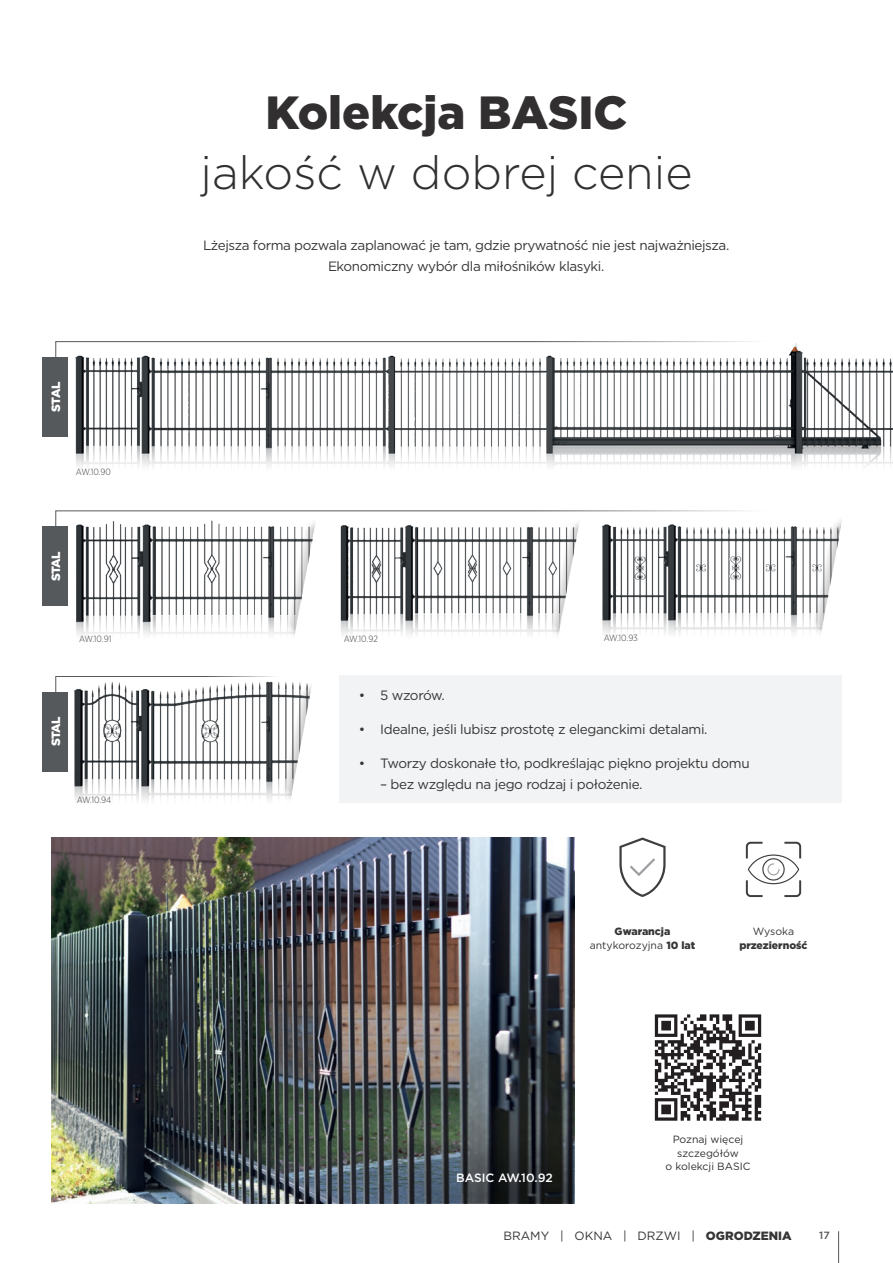
<style>
.page{position:relative;width:893px;height:1263px;background:#fff}
.page>*{position:absolute;margin:0;border:0;box-sizing:border-box;transform-origin:0 0}
.t1{font:300 46.5px "Gotham";color:#312f30}
.t2{font:900 46.5px "Gotham";color:#312f30}
._12_Roboto{font:13.5px "Gotham";letter-spacing:-.025em;color:#363536}
._22_Roboto{font:13.5px/21px "Gotham";letter-spacing:-.03em;color:#363536;text-align:center}
.t3{font:12px "Gotham";color:#363536}
.t4{font:500 12px "Gotham";color:#fff}
.t5{font:900 12px "Gotham";letter-spacing:-.07em;color:#fff}
.t6{font:900 10.5px/13.5px "Gotham";color:#363536;text-align:center}
.t7{font:10.5px "Gotham";color:#312f30}
.t8{font:10.5px "Gotham";letter-spacing:-.01em;color:#363536}
.t9{font:500 10.5px "Gotham";color:#57585a}
.t10{font:300 9px "Gotham Narrow";color:#3e3e3f}
.s1{font-weight:400}
.s2{font-weight:900}
</style>
<div class="page">
<hr style="left:838px;top:1231px;width:1px;height:32px;background:#57585a">
<img style="left:341px;top:606px;width:192px;height:29px">
<div style="left:340px;top:675px;width:502px;height:128px;background:#f2f3f4"></div>
<img style="left:64px;top:358px;width:829px;height:109px">
<svg style="left:533px;top:606px;width:31px;height:29px"></svg>
<img style="left:76px;top:606px;width:193px;height:29px">
<img style="left:602px;top:606px;width:194px;height:29px">
<svg style="left:796px;top:606px;width:30px;height:28px"></svg>
<svg style="left:269px;top:606px;width:31px;height:30px"></svg>
<svg style="left:619px;top:837px;width:47px;height:60px"></svg>
<img style="left:51px;top:837px;width:523px;height:366px">
<svg style="left:232px;top:1124px;width:342px;height:79px;background:#3d4548"></svg>
<svg style="left:55px;top:341px;width:800px;height:95px"></svg>
<div style="left:43px;top:357px;width:25px;height:79px;background:#55595c"></div>
<svg style="left:55px;top:510px;width:787px;height:96px"></svg>
<div style="left:43px;top:526px;width:25px;height:80px;background:#55595c"></div>
<svg style="left:55px;top:676px;width:256px;height:125px"></svg>
<div style="left:43px;top:692px;width:25px;height:79px;background:#55595c"></div>
<svg style="left:655px;top:1014px;width:106px;height:107px"></svg>
<svg style="left:746px;top:842px;width:55px;height:55px"></svg>
<p class="t2" style="left:265px;top:80px;width:363px">Kolekcja BASIC</p>
<p class="t1" style="left:200px;top:143px;width:494px">jakość w dobrej cenie</p>
<p class="_22_Roboto" style="left:203px;top:235px;width:528px">Lżejsza forma pozwala zaplanować je tam, gdzie prywatność nie jest najważniejsza.<br>Ekonomiczny wybór dla miłośników klasyki.</p>
<p class="t5" style="left:48px;top:412px;width:31px;rotate:-90deg">STAL</p>
<p class="t10" style="left:76px;top:466px;width:37px">AW.10.90</p>
<p class="t5" style="left:48px;top:581px;width:31px;rotate:-90deg">STAL</p>
<p class="t10" style="left:79px;top:633px;width:34px">AW.10.91</p>
<p class="t10" style="left:344px;top:633px;width:36px">AW.10.92</p>
<p class="t10" style="left:604px;top:632px;width:36px">AW.10.93</p>
<p class="t5" style="left:48px;top:746px;width:31px;rotate:-90deg">STAL</p>
<p class="t10" style="left:77px;top:794px;width:36px">AW.10.94</p>
<p class="_12_Roboto" style="left:359px;top:687px;width:87px">• 5 wzorów.</p>
<p class="_12_Roboto" style="left:359px;top:721px;width:350px">• Idealne, jeśli lubisz prostotę z eleganckimi detalami.</p>
<p class="_12_Roboto" style="left:359px;top:754px;width:392px">• Tworzy doskonałe tło, podkreślając piękno projektu domu</p>
<p class="_12_Roboto" style="left:380px;top:775px;width:264px">– bez względu na jego rodzaj i położenie.</p>
<p class="t6" style="left:590px;top:924px;width:107px">Gwarancja <span class="s1">antykorozyjna</span> 10 lat</p>
<p class="t8" style="left:753px;top:925px;width:43px">Wysoka</p>
<p class="t6" style="left:739px;top:938px;width:70px">przezierność</p>
<p class="t4" style="left:456px;top:1170px;width:98px">BASIC AW.10.92</p>
<p class="t7" style="left:673px;top:1133px;width:72px">Poznaj więcej</p>
<p class="t7" style="left:677px;top:1146px;width:63px">szczegółów</p>
<p class="t7" style="left:665px;top:1160px;width:87px">o kolekcji BASIC</p>
<p class="t3" style="left:503px;top:1228px;width:290px">BRAMY | OKNA | DRZWI | <span class="s2">OGRODZENIA</span></p>
<p class="t9" style="left:819px;top:1229px;width:12px">17</p>
</div>
